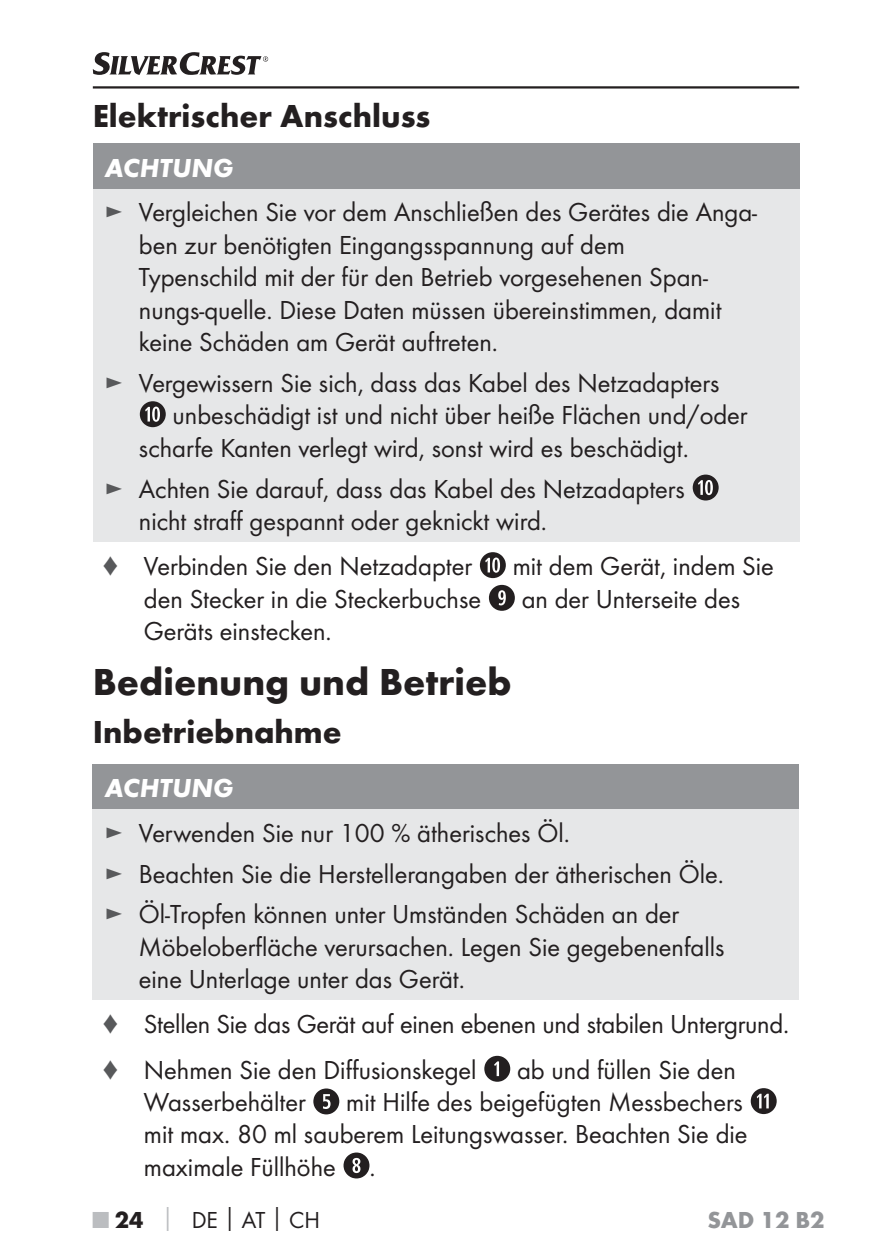
<style>
.page{position:relative;width:892px;height:1259px;background:#fff}
.page>*{position:absolute;margin:0;border:0;box-sizing:border-box;transform-origin:0 0}
.t1{font:700 39px "Futura";color:#231f20}
.t2{font:700 33px "Futura";color:#231f20}
.t3{font:27px/32.4px "Futura Boo";color:#231f20}
.t4{font:italic 700 27px "Futura";color:#fff}
.t5{font:24px "Futura Boo";color:#231f20}
.t6{font:700 24px "Futura";color:#939598}
.s1{color:#58595b}
.s2{font-family:"Futura";font-weight:700;color:#bbbdc0}
.s3{font-family:"Futura";font-weight:700}
</style>
<div class="page">
<hr style="left:93px;top:86px;width:706px;height:3px;background:#231f20">
<svg style="left:93px;top:52px;width:175px;height:23px"></svg>
<div style="left:93px;top:144px;width:706px;height:45px;background:#939598"></div>
<div style="left:93px;top:189px;width:706px;height:353px;background:#e6e7e8"></div>
<svg style="left:140px;top:401px;width:26px;height:26px"></svg>
<svg style="left:692px;top:474px;width:26px;height:26px"></svg>
<svg style="left:480px;top:552px;width:25px;height:26px"></svg>
<svg style="left:489px;top:585px;width:25px;height:26px"></svg>
<div style="left:93px;top:764px;width:706px;height:45px;background:#939598"></div>
<div style="left:93px;top:809px;width:706px;height:191px;background:#e6e7e8"></div>
<svg style="left:484px;top:1055px;width:26px;height:26px"></svg>
<svg style="left:313px;top:1088px;width:26px;height:26px"></svg>
<svg style="left:750px;top:1088px;width:26px;height:26px"></svg>
<svg style="left:343px;top:1152px;width:26px;height:26px"></svg>
<p class="t2" style="left:93px;top:103px;width:339px">Elektrischer Anschluss</p>
<p class="t4" style="left:105px;top:159px;width:130px">ACHTUNG</p>
<p class="t3" style="left:139px;top:197px;width:619px;text-indent:-34px"><span class="s1">►</span> Vergleichen Sie vor dem Anschließen des Gerätes die Anga&shy;ben zur benötigten Eingangsspannung auf dem<br>Typenschild mit der für den Betrieb vorgesehenen Span&shy;nungs-quelle. Diese Daten müssen übereinstimmen, damit keine Schäden am Gerät auftreten.</p>
<p class="t3" style="left:105px;top:368px;width:616px"><span class="s1">►</span> Vergewissern Sie sich, dass das Kabel des Netzadapters</p>
<p class="t3" style="left:172px;top:400px;width:576px">unbeschädigt ist und nicht über heiße Flächen und/oder</p>
<p class="t3" style="left:139px;top:433px;width:551px">scharfe Kanten verlegt wird, sonst wird es beschädigt.</p>
<p class="t3" style="left:139px;top:474px;width:547px;text-indent:-34px"><span class="s1">►</span> Achten Sie darauf, dass das Kabel des Netzadapters nicht straff gespannt oder geknickt wird.</p>
<p class="t3" style="left:101px;top:551px;width:372px"><span class="s1">♦</span> Verbinden Sie den Netzadapter</p>
<p class="t3" style="left:512px;top:551px;width:263px">mit dem Gerät, indem Sie</p>
<p class="t3" style="left:144px;top:584px;width:339px">den Stecker in die Steckerbuchse</p>
<p class="t3" style="left:521px;top:584px;width:220px">an der Unterseite des</p>
<p class="t3" style="left:144px;top:616px;width:189px">Geräts einstecken.</p>
<h1 class="t1" style="left:93px;top:667px;width:420px">Bedienung und Betrieb</h1>
<p class="t2" style="left:93px;top:719px;width:250px">Inbetriebnahme</p>
<p class="t4" style="left:105px;top:779px;width:130px">ACHTUNG</p>
<p class="t3" style="left:105px;top:813px;width:620px;line-height:40.8px"><span class="s1">►</span> Verwenden Sie nur 100 % ätherisches Öl.<br><span class="s1">►</span> Beachten Sie die Herstellerangaben der ätherischen Öle. <span class="s1">►</span> Öl-Tropfen können unter Umständen Schäden an der</p>
<p class="t3" style="left:139px;top:932px;width:587px">Möbeloberfläche verursachen. Legen Sie gegebenenfalls eine Unterlage unter das Gerät.</p>
<p class="t3" style="left:101px;top:1003px;width:689px;line-height:45px"><span class="s1">♦</span> Stellen Sie das Gerät auf einen ebenen und stabilen Untergrund. <span class="s1">♦</span> Nehmen Sie den Diffusionskegel</p>
<p class="t3" style="left:517px;top:1054px;width:220px">ab und füllen Sie den</p>
<p class="t3" style="left:144px;top:1087px;width:605px;text-indent:202px">mit Hilfe des beigefügten Messbechers mit max. 80 ml sauberem Leitungswasser. Beachten Sie die maximale Füllhöhe .</p>
<p class="t3" style="left:144px;top:1087px;width:163px">Wasserbehälter</p>
<p class="t5" style="left:93px;top:1208px;width:229px"><span class="s2">■</span> <span class="s3">24</span> <span class="s2">│</span> DE<span class="s3">│</span>AT<span class="s3">│</span>CH</p>
<p class="t6" style="left:707px;top:1210px;width:119px">SAD 12 B2</p>
</div>
